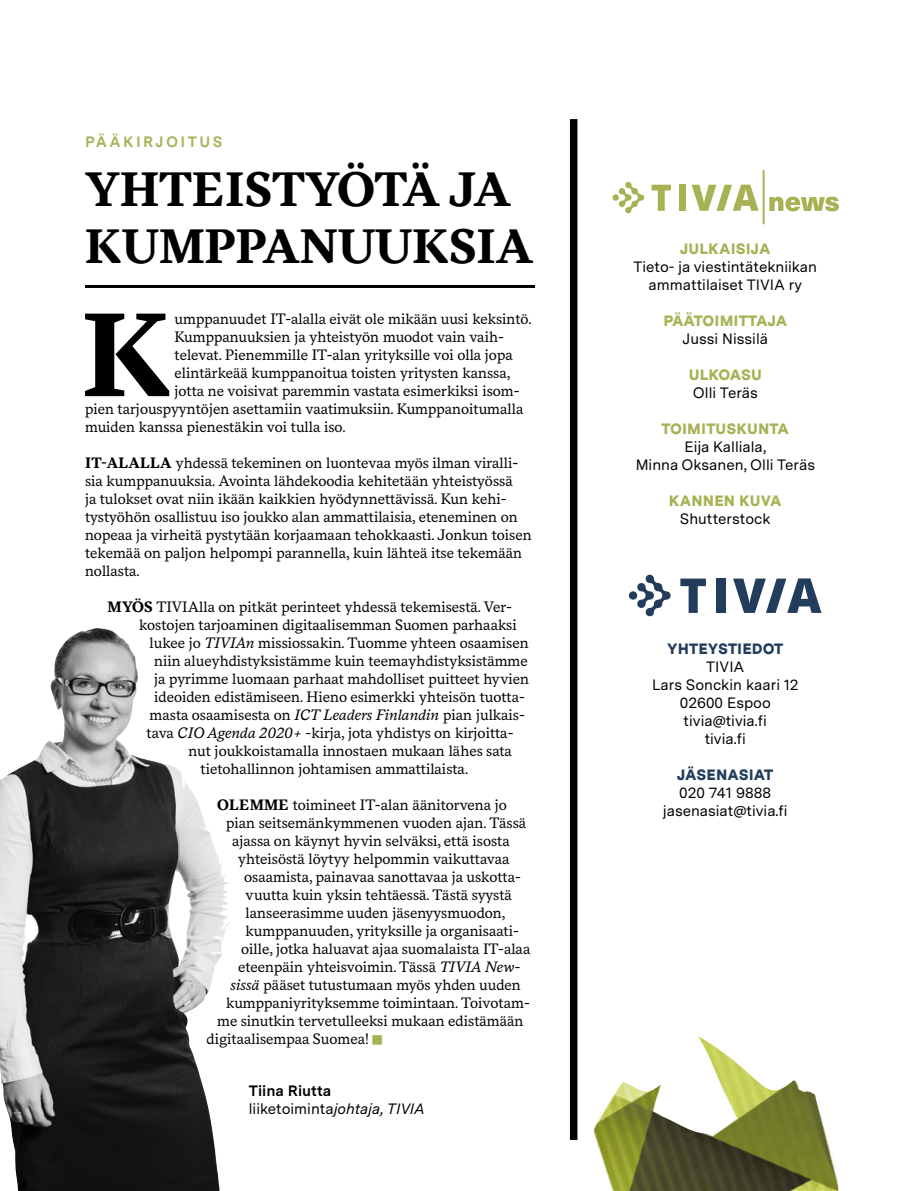
<style>
.page{position:relative;width:923px;height:1191px;background:#fff}
.page>*{position:absolute;margin:0;border:0;box-sizing:border-box;transform-origin:0 0}
.t1{font:700 117.9px "Messina Serif";color:#000}
.t2{font:700 48px/57px "Messina Serif";color:#000}
.t3{font:16.5px "Wingdings";color:#a7b255}
.t4{font:15px/18px "Messina Serif";color:#000}
.t5{font:15px/18px "Messina Sans";color:#000;text-align:center}
.t6{font:900 15px "Messina Sans";letter-spacing:.01em;color:#a7b255}
.t7{font:900 15px "Messina Sans";letter-spacing:.01em;color:#223d5c}
.t8{font:700 15px "Messina Sans";letter-spacing:.16em;color:#a7b255}
.s1{font-weight:700}
.s2{font-style:italic}
</style>
<div class="page">
<svg style="left:680px;top:578px;width:26px;height:35px"></svg>
<div style="left:716px;top:578px;width:9px;height:35px;background:#223d5c"></div>
<svg style="left:733px;top:578px;width:88px;height:35px"></svg>
<svg style="left:629px;top:574px;width:42px;height:43px"></svg>
<hr style="left:85px;top:285px;width:450px;height:3px;background:#000">
<div style="left:570px;top:119px;width:7px;height:1021px;background:#000"></div>
<svg style="left:651px;top:185px;width:20px;height:26px"></svg>
<div style="left:679px;top:185px;width:7px;height:26px;background:#a7b255"></div>
<svg style="left:691px;top:185px;width:67px;height:26px"></svg>
<svg style="left:612px;top:181px;width:32px;height:33px"></svg>
<svg style="left:769px;top:197px;width:70px;height:14px"></svg>
<hr style="left:762px;top:170px;width:2px;height:54px;background:#a7b255">
<img style="left:593px;top:1035px;width:246px;height:156px">
<img style="left:0;top:628px;width:229px;height:563px">
<p class="t8" style="left:85px;top:131px;width:139px">PÄÄKIRJOITUS</p>
<h2 class="t2" style="left:85px;top:161px;width:449px">YHTEISTYÖTÄ JA<br>KUMPPANUUKSIA</h2>
<h1 class="t1" style="left:82px;top:266px;width:91px">K</h1>
<p class="t4" style="left:174px;top:309px;width:359px">umppanuudet IT-alalla eivät ole mikään uusi keksintö.</p>
<p class="t4" style="left:174px;top:327px;width:331px">Kumppanuuksien ja yhteistyön muodot vain vaih-</p>
<p class="t4" style="left:174px;top:345px;width:340px">televat. Pienemmille IT-alan yrityksille voi olla jopa</p>
<p class="t4" style="left:174px;top:363px;width:337px">elintärkeää kumppanoitua toisten yritysten kanssa,</p>
<p class="t4" style="left:174px;top:381px;width:347px">jotta ne voisivat paremmin vastata esimerkiksi isom-</p>
<p class="t4" style="left:85px;top:399px;width:440px">pien tarjouspyyntöjen asettamiin vaatimuksiin. Kumppanoitumalla</p>
<p class="t4" style="left:85px;top:417px;width:262px">muiden kanssa pienestäkin voi tulla iso.</p>
<p class="t4" style="left:85px;top:453px;width:448px"><span class="s1">IT-ALALLA</span> yhdessä tekeminen on luontevaa myös ilman viralli&shy;sia kumppanuuksia. Avointa lähdekoodia kehitetään yhteistyössä<br>ja tulokset ovat niin ikään kaikkien hyödynnettävissä. Kun kehi&shy;tystyöhön osallistuu iso joukko alan ammattilaisia, eteneminen on nopeaa ja virheitä pystytään korjaamaan tehokkaasti. Jonkun toisen tekemää on paljon helpompi parannella, kuin lähteä itse tekemään nollasta.</p>
<p class="t4" style="left:108px;top:597px;width:406px"><span class="s1">MYÖS</span> TIVIAlla on pitkät perinteet yhdessä tekemisestä. Ver-</p>
<p class="t4" style="left:139px;top:615px;width:379px">kostojen tarjoaminen digitaalisemman Suomen parhaaksi</p>
<p class="t4" style="left:150px;top:633px;width:380px">lukee jo <span class="s2">TIVIAn</span> missiossakin. Tuomme yhteen osaamisen</p>
<p class="t4" style="left:154px;top:651px;width:375px">niin alueyhdistyksistämme kuin teemayhdistyksistämme</p>
<p class="t4" style="left:154px;top:669px;width:376px">ja pyrimme luomaan parhaat mahdolliset puitteet hyvien</p>
<p class="t4" style="left:154px;top:687px;width:372px">ideoiden edistämiseen. Hieno esimerkki yhteisön tuotta-</p>
<p class="t4" style="left:150px;top:705px;width:377px">masta osaamisesta on <span class="s2">ICT Leaders Finlandin</span> pian julkais-</p>
<p class="t4" style="left:147px;top:723px;width:368px">tava <span class="s2">CIO Agenda 2020+</span> -kirja, jota yhdistys on kirjoitta-</p>
<p class="t4" style="left:189px;top:741px;width:325px">nut joukkoistamalla innostaen mukaan lähes sata</p>
<p class="t4" style="left:201px;top:759px;width:269px">tietohallinnon johtamisen ammattilaista.</p>
<p class="t4" style="left:217px;top:795px;width:291px"><span class="s1">OLEMME</span> toimineet IT-alan äänitorvena jo</p>
<p class="t4" style="left:226px;top:813px;width:302px">pian seitsemänkymmenen vuoden ajan. Tässä</p>
<p class="t4" style="left:232px;top:831px;width:279px">ajassa on käynyt hyvin selväksi, että isosta</p>
<p class="t4" style="left:238px;top:849px;width:273px">yhteisöstä löytyy helpommin vaikuttavaa</p>
<p class="t4" style="left:244px;top:867px;width:278px">osaamista, painavaa sanottavaa ja uskotta-</p>
<p class="t4" style="left:246px;top:885px;width:268px">vuutta kuin yksin tehtäessä. Tästä syystä</p>
<p class="t4" style="left:246px;top:903px;width:261px">lanseerasimme uuden jäsenyysmuodon,</p>
<p class="t4" style="left:246px;top:921px;width:275px">kumppanuuden, yrityksille ja organisaati-</p>
<p class="t4" style="left:241px;top:939px;width:291px">oille, jotka haluavat ajaa suomalaista IT-alaa</p>
<p class="t4" style="left:238px;top:957px;width:284px">eteenpäin yhteisvoimin. Tässä <span class="s2">TIVIA New-</span></p>
<p class="t4" style="left:231px;top:975px;width:292px"><span class="s2">sissä</span> pääset tutustumaan myös yhden uuden</p>
<p class="t4" style="left:226px;top:993px;width:305px">kumppaniyrityksemme toimintaan. Toivotam-</p>
<p class="t4" style="left:217px;top:1011px;width:308px">me sinutkin tervetulleeksi mukaan edistämään</p>
<p class="t4" style="left:207px;top:1029px;width:164px">digitaalisempaa Suomea!</p>
<p class="t5" style="left:249px;top:1081px;width:177px;text-align:left"><span class="s1">Tiina Riutta </span>liiketoiminta<span class="s2">johtaja, TIVIA</span></p>
<p class="t3" style="left:371px;top:1031px;width:14px">■</p>
<p class="t6" style="left:680px;top:237px;width:92px">JULKAISIJA</p>
<p class="t5" style="left:633px;top:257px;width:185px">Tieto- ja viestintätekniikan ammattilaiset TIVIA ry</p>
<p class="t6" style="left:663px;top:309px;width:125px">PÄÄTOIMITTAJA</p>
<p class="t5" style="left:682px;top:329px;width:87px">Jussi Nissilä</p>
<p class="t6" style="left:689px;top:363px;width:75px">ULKOASU</p>
<p class="t5" style="left:693px;top:383px;width:66px">Olli Teräs</p>
<p class="t6" style="left:661px;top:417px;width:129px">TOIMITUSKUNTA</p>
<p class="t5" style="left:635px;top:437px;width:181px">Eija Kalliala,<br>Minna Oksanen, Olli Teräs</p>
<p class="t6" style="left:669px;top:489px;width:114px">KANNEN KUVA</p>
<p class="t5" style="left:680px;top:509px;width:92px">Shutterstock</p>
<p class="t7" style="left:667px;top:637px;width:118px">YHTEYSTIEDOT</p>
<p class="t5" style="left:652px;top:657px;width:148px">TIVIA<br>Lars Sonckin kaari 12<br>02600 Espoo tivia@tivia.fi<br>tivia.fi</p>
<p class="t7" style="left:677px;top:763px;width:98px">JÄSENASIAT</p>
<p class="t5" style="left:663px;top:783px;width:126px">020 741 9888 jasenasiat@tivia.fi</p>
</div>
